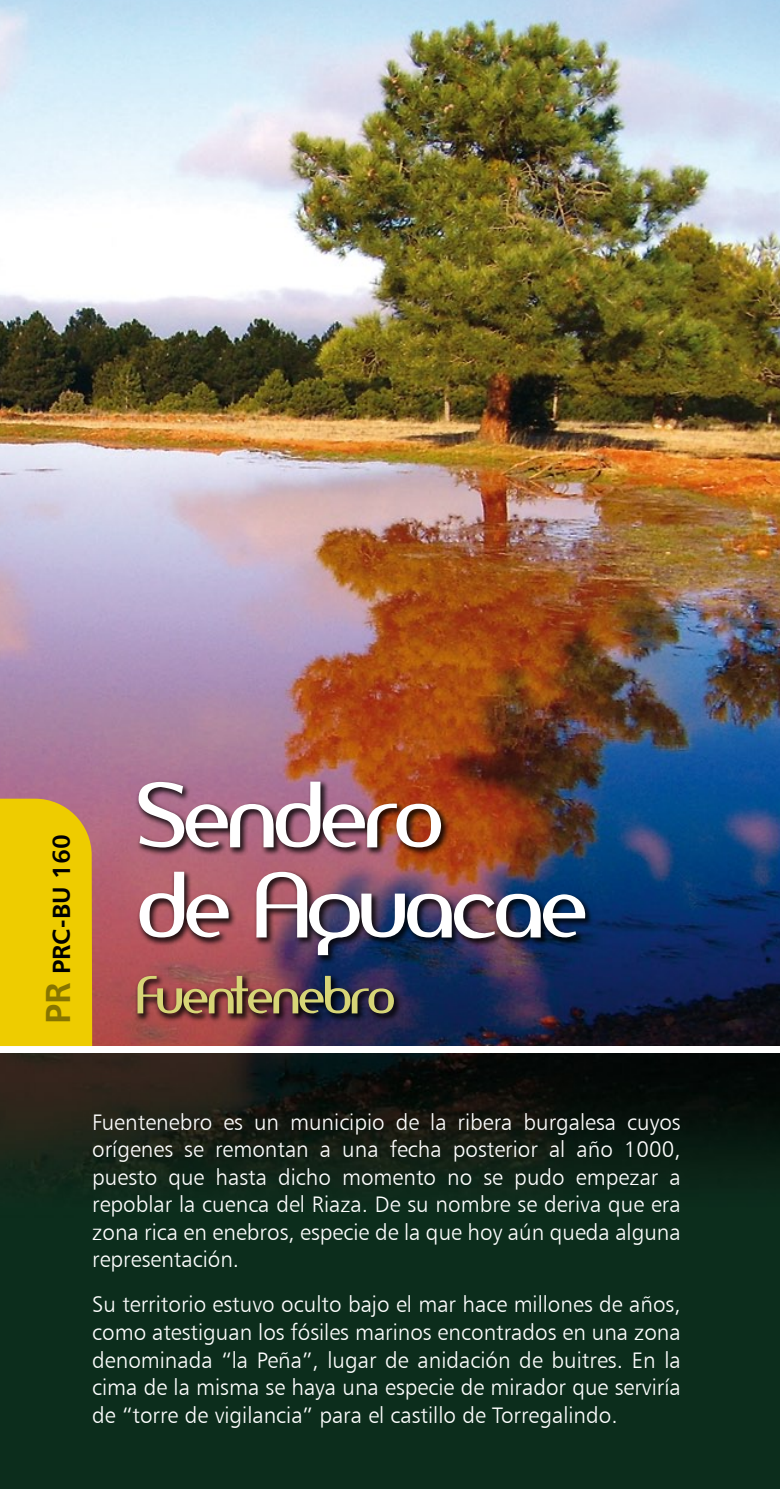
<style>
.page{position:relative;width:780px;height:1489px;background:#fff}
.page>*{position:absolute;margin:0;border:0;box-sizing:border-box;transform-origin:0 0}
.t1{font:87.5px/90px "Amerika Sans";letter-spacing:-.06em;color:#fff}
.t2{font:50px "Amerika Sans";letter-spacing:-.06em;color:#d7d577}
.t3{font:25px "Humanist 777 BT Bold B";color:#000}
.t4{font:22.5px/27.5px "Humanist 777 BT Light B";color:#fff;text-align:justify}
.s1{font-size:35px;color:#877500}
</style>
<div class="page">
<img style="left:0;top:0;width:780px;height:1488px">
<div style="left:0;top:1045px;width:780px;height:7px;background:#fff"></div>
<div style="left:0;top:798px;width:92px;height:247px;background:#ec0"></div>
<div style="left:134px;top:778px;width:600px;height:237px;background:#000;opacity:.8"></div>
<div style="left:133px;top:970px;width:599px;height:104px;background:#000;opacity:.8"></div>
<hr style="left:779px;top:85px;width:1px;height:85px;background:#a1ae64">
<p class="t3" style="left:45px;top:1024px;width:191px;rotate:-90deg"><span class="s1">PR</span> PRC-BU 160</p>
<h1 class="t1" style="left:135px;top:770px;width:454px">Sendero<br>de Aguacae</h1>
<h2 class="t2" style="left:135px;top:963px;width:262px">Fuentenebro</h2>
<p class="t4" style="left:92px;top:1107px;width:590px">Fuentenebro es un municipio de la ribera burgalesa cuyos orígenes se remontan a una fecha posterior al año 1000, puesto que hasta dicho momento no se pudo empezar a repoblar la cuenca del Riaza. De su nombre se deriva que era zona rica en enebros, especie de la que hoy aún queda alguna representación.</p>
<p class="t4" style="left:92px;top:1290px;width:590px">Su territorio estuvo oculto bajo el mar hace millones de años, como atestiguan los fósiles marinos encontrados en una zona denominada “la Peña”, lugar de anidación de buitres. En la cima de la misma se haya una especie de mirador que serviría de “torre de vigilancia” para el castillo de Torregalindo.</p>
</div>
